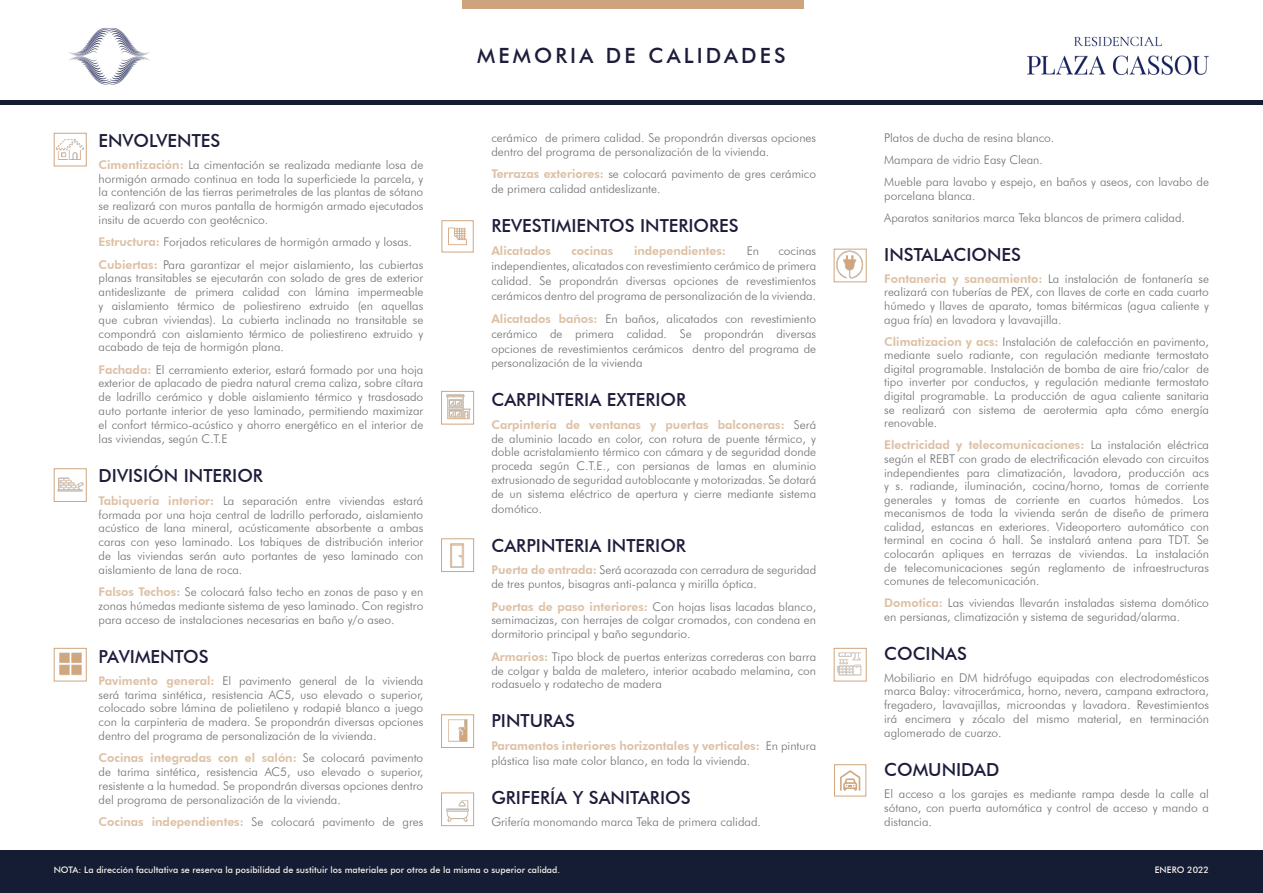
<style>
.page{position:relative;width:1263px;height:893px;background:#fff}
.page>*{position:absolute;margin:0;border:0;box-sizing:border-box;transform-origin:0 0}
.t1{font:500 21px "Futura BT";letter-spacing:.15em;color:#1d1d3b}
.t2{font:500 18px "Futura BT";color:#1d1d3b}
.t3{font:300 12px/13.8px "Futura BT";color:#706f6f;text-align:justify}
.t4{font:800 12px "Futura BT";color:#ddc0a4}
.t5{font:500 9px "Futura BT";color:#f4f0ea}
.s1{font-weight:800;color:#ddc0a4}
</style>
<div class="page">
<div style="left:0;top:100px;width:1263px;height:5px;background:#151d34"></div>
<div style="left:0;top:850px;width:1263px;height:43px;background:#151d34"></div>
<div style="left:462px;top:0;width:342px;height:9px;background:#cea47e"></div>
<img style="left:68px;top:27px;width:82px;height:58px">
<img style="left:1027px;top:36px;width:182px;height:39px">
<img style="left:57px;top:140px;width:26px;height:19px">
<div style="left:54px;top:133px;width:33px;height:33px;border:1px solid #cfa57e"></div>
<img style="left:446px;top:394px;width:25px;height:26px">
<div style="left:441px;top:391px;width:33px;height:33px;border:1px solid #cfa57e"></div>
<img style="left:450px;top:543px;width:14px;height:25px">
<div style="left:441px;top:538px;width:33px;height:34px;border:1px solid #cfa57e"></div>
<img style="left:57px;top:477px;width:27px;height:15px">
<div style="left:54px;top:468px;width:33px;height:34px;border:1px solid #cfa57e"></div>
<img style="left:59px;top:652px;width:23px;height:24px">
<div style="left:54px;top:648px;width:33px;height:33px;border:1px solid #cfa57e"></div>
<img style="left:448px;top:719px;width:20px;height:23px">
<div style="left:441px;top:714px;width:33px;height:34px;border:1px solid #cfa57e"></div>
<img style="left:446px;top:800px;width:23px;height:22px">
<div style="left:441px;top:792px;width:33px;height:34px;border:1px solid #cfa57e"></div>
<img style="left:837px;top:652px;width:25px;height:24px">
<div style="left:834px;top:648px;width:33px;height:33px;border:1px solid #cfa57e"></div>
<img style="left:836px;top:251px;width:28px;height:28px">
<div style="left:834px;top:249px;width:33px;height:33px;border:1px solid #cfa57e"></div>
<div style="left:834px;top:764px;width:32px;height:32px;border:1px solid #cfa57e"></div>
<svg style="left:840px;top:770px;width:20px;height:21px"></svg>
<div style="left:441px;top:220px;width:33px;height:32px;border:1px solid #cfa57e"></div>
<svg style="left:448px;top:228px;width:19px;height:17px"></svg>
<h2 class="t2" style="left:99px;top:129px;width:123px">ENVOLVENTES</h2>
<p class="t3" style="left:99px;top:158px;width:326px"><span class="s1">Cimentización:</span> La cimentación se realizada mediante losa de hormigón armado continua en toda la superficiede la parcela, y la contención de las tierras perimetrales de las plantas de sótano se realizará con muros pantalla de hormigón armado ejecutados insitu de acuerdo con geotécnico.</p>
<p class="t3" style="left:99px;top:231px;width:326px;line-height:22.4px"><span class="s1">Estructura:</span> Forjados reticulares de hormigón armado y losas.<br><span class="s1">Cubiertas:</span> Para garantizar el mejor aislamiento, las cubiertas</p>
<p class="t3" style="left:99px;top:271px;width:326px">planas transitables se ejecutarán con solado de gres de exterior antideslizante de primera calidad con lámina impermeable y aislamiento térmico de poliestireno extruido (en aquellas que cubran viviendas). La cubierta inclinada no transitable se compondrá con aislamiento térmico de poliestireno extruido y acabado de teja de hormigón plana.</p>
<p class="t3" style="left:99px;top:362px;width:326px"><span class="s1">Fachada:</span> El cerramiento exterior, estará formado por una hoja exterior de aplacado de piedra natural crema caliza, sobre cítara de ladrillo cerámico y doble aislamiento térmico y trasdosado auto portante interior de yeso laminado, permitiendo maximizar el confort térmico-acústico y ahorro energético en el interior de las viviendas, según C.T.E</p>
<h2 class="t2" style="left:99px;top:465px;width:166px">DIVISIÓN INTERIOR</h2>
<p class="t3" style="left:99px;top:493px;width:326px"><span class="s1">Tabiquería interior:</span> La separación entre viviendas estará formada por una hoja central de ladrillo perforado, aislamiento acústico de lana mineral, acústicamente absorbente a ambas caras con yeso laminado. Los tabiques de distribución interior de las viviendas serán auto portantes de yeso laminado con aislamiento de lana de roca.</p>
<p class="t3" style="left:99px;top:585px;width:326px"><span class="s1">Falsos Techos:</span> Se colocará falso techo en zonas de paso y en zonas húmedas mediante sistema de yeso laminado. Con registro para acceso de instalaciones necesarias en baño y/o aseo.</p>
<h2 class="t2" style="left:99px;top:645px;width:112px">PAVIMENTOS</h2>
<p class="t3" style="left:99px;top:674px;width:326px"><span class="s1">Pavimento general:</span> El pavimento general de la vivienda será tarima sintética, resistencia AC5, uso elevado o superior, colocado sobre lámina de polietileno y rodapié blanco a juego con la carpinteria de madera. Se propondrán diversas opciones dentro del programa de personalización de la vivienda.</p>
<p class="t3" style="left:99px;top:751px;width:326px"><span class="s1">Cocinas integradas con el salón:</span> Se colocará pavimento de tarima sintética, resistencia AC5, uso elevado o superior, resistente a la humedad. Se propondrán diversas opciones dentro del programa de personalización de la vivienda.</p>
<p class="t3" style="left:99px;top:815px;width:326px"><span class="s1">Cocinas independientes:</span> Se colocará pavimento de gres</p>
<h1 class="t1" style="left:477px;top:43px;width:310px">MEMORIA DE CALIDADES</h1>
<p class="t3" style="left:491px;top:131px;width:326px">cerámico de primera calidad. Se propondrán diversas opciones dentro del programa de personalización de la vivienda.</p>
<p class="t3" style="left:491px;top:166px;width:326px;line-height:14.9px"><span class="s1">Terrazas exteriores:</span> se colocará pavimento de gres cerámico de primera calidad antideslizante.</p>
<h2 class="t2" style="left:491px;top:215px;width:249px">REVESTIMIENTOS INTERIORES</h2>
<p class="t4" style="left:491px;top:244px;width:61px">Alicatados</p>
<p class="t4" style="left:571px;top:244px;width:43px">cocinas</p>
<p class="t4" style="left:634px;top:244px;width:93px">independientes:</p>
<p class="t3" style="left:747px;top:244px;width:14px">En</p>
<p class="t3" style="left:491px;top:244px;width:326px;line-height:14.9px;text-indent:287px">cocinas independientes, alicatados con revestimiento cerámico de primera calidad. Se propondrán diversas opciones de revestimientos cerámicos dentro del programa de personalización de la vivienda.</p>
<p class="t3" style="left:491px;top:311px;width:326px;line-height:14.9px"><span class="s1">Alicatados baños:</span> En baños, alicatados con revestimiento cerámico de primera calidad. Se propondrán diversas opciones de revestimientos cerámicos dentro del programa de personalización de la vivienda</p>
<h2 class="t2" style="left:491px;top:389px;width:196px">CARPINTERIA EXTERIOR</h2>
<p class="t3" style="left:491px;top:417px;width:326px"><span class="s1">Carpintería de ventanas y puertas balconeras:</span> Será de aluminio lacado en color, con rotura de puente térmico, y doble acristalamiento térmico con cámara y de seguridad donde proceda según C.T.E., con persianas de lamas en aluminio extrusionado de seguridad autoblocante y motorizadas. Se dotará de un sistema eléctrico de apertura y cierre mediante sistema domótico.</p>
<h2 class="t2" style="left:491px;top:535px;width:196px">CARPINTERIA INTERIOR</h2>
<p class="t3" style="left:491px;top:563px;width:326px"><span class="s1">Puerta de entrada:</span> Será acorazada con cerradura de seguridad de tres puntos, bisagras anti-palanca y mirilla óptica.</p>
<p class="t3" style="left:491px;top:599px;width:326px"><span class="s1">Puertas de paso interiores:</span> Con hojas lisas lacadas blanco, semimacizas, con herrajes de colgar cromados, con condena en dormitorio principal y baño segundario.</p>
<p class="t3" style="left:491px;top:649px;width:326px"><span class="s1">Armarios:</span> Tipo block de puertas enterizas correderas con barra de colgar y balda de maletero, interior acabado melamina, con rodasuelo y rodatecho de madera</p>
<h2 class="t2" style="left:491px;top:710px;width:85px">PINTURAS</h2>
<p class="t3" style="left:491px;top:738px;width:326px;line-height:14.9px"><span class="s1">Paramentos interiores horizontales y verticales:</span> En pintura plástica lisa mate color blanco, en toda la vivienda.</p>
<h2 class="t2" style="left:491px;top:786px;width:201px">GRIFERÍA Y SANITARIOS</h2>
<p class="t3" style="left:491px;top:815px;width:271px">Grifería monomando marca Teka de primera calidad.</p>
<p class="t3" style="left:884px;top:127px;width:326px;line-height:22px;text-align:left">Platos de ducha de resina blanco.<br>Mampara de vidrio Easy Clean.<br>Mueble para lavabo y espejo, en baños y aseos, con lavabo de</p>
<p class="t3" style="left:884px;top:184px;width:302px;line-height:22px">porcelana blanca.<br>Aparatos sanitarios marca Teka blancos de primera calidad.</p>
<h2 class="t2" style="left:884px;top:243px;width:138px">INSTALACIONES</h2>
<p class="t3" style="left:884px;top:272px;width:326px"><span class="s1">Fontaneria y saneamiento:</span> La instalación de fontanería se realizará con tuberías de PEX, con llaves de corte en cada cuarto húmedo y llaves de aparato, tomas bitérmicas (agua caliente y agua fría) en lavadora y lavavajilla.</p>
<p class="t3" style="left:884px;top:334px;width:326px"><span class="s1">Climatizacion y acs:</span> Instalación de calefacción en pavimento, mediante suelo radiante, con regulación mediante termostato digital programable. Instalación de bomba de aire frio/calor de tipo inverter por conductos, y regulación mediante termostato digital programable. La producción de agua caliente sanitaria se realizará con sistema de aerotermia apta cómo energía renovable.</p>
<p class="t3" style="left:884px;top:438px;width:326px"><span class="s1">Electricidad y telecomunicaciones:</span> La instalación eléctrica según el REBT con grado de electrificación elevado con circuitos independientes para climatización, lavadora, producción acs y s. radiande, iluminación, cocina/horno, tomas de corriente generales y tomas de corriente en cuartos húmedos. Los mecanismos de toda la vivienda serán de diseño de primera calidad, estancas en exteriores. Videoportero automático con terminal en cocina ó hall. Se instalará antena para TDT. Se colocarán apliques en terrazas de viviendas. La instalación de telecomunicaciones según reglamento de infraestructuras comunes de telecomunicación.</p>
<p class="t3" style="left:884px;top:596px;width:326px"><span class="s1">Domotica:</span> Las viviendas llevarán instaladas sistema domótico en persianas, climatización y sistema de seguridad/alarma.</p>
<h2 class="t2" style="left:884px;top:642px;width:84px">COCINAS</h2>
<p class="t3" style="left:884px;top:670px;width:326px">Mobiliario en DM hidrófugo equipadas con electrodomésticos marca Balay: vitrocerámica, horno, nevera, campana extractora, fregadero, lavavajillas, microondas y lavadora. Revestimientos irá encimera y zócalo del mismo material, en terminación aglomerado de cuarzo.</p>
<h2 class="t2" style="left:884px;top:758px;width:117px">COMUNIDAD</h2>
<p class="t3" style="left:884px;top:786px;width:326px">El acceso a los garajes es mediante rampa desde la calle al sótano, con puerta automática y control de acceso y mando a distancia.</p>
<p class="t5" style="left:54px;top:865px;width:508px">NOTA: La dirección facultativa se reserva la posibilidad de sustituir los materiales por otros de la misma o superior calidad.</p>
<p class="t5" style="left:1155px;top:865px;width:56px">ENERO 2022</p>
</div>
